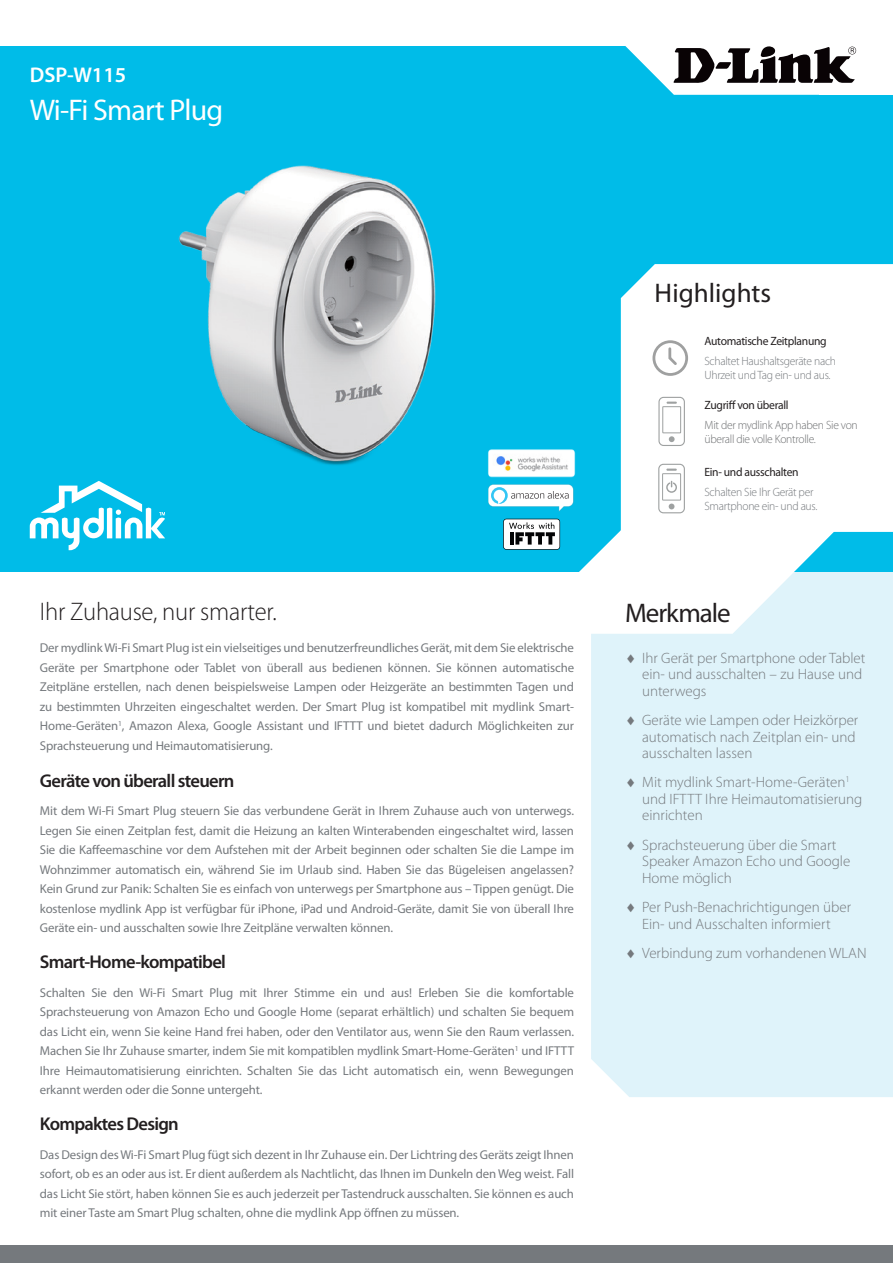
<style>
.page{position:relative;width:893px;height:1263px;background:#fff}
.page>*{position:absolute;margin:0;border:0;box-sizing:border-box;transform-origin:0 0}
.Product_Name__Cover{font:30px "Myriad Pro";letter-spacing:-.025em;color:#fff}
.Highlights_Title{font:27px "Myriad Pro";color:#231f20}
.Features_Title{font:27px "Myriad Pro";letter-spacing:-.04em;color:#231f20}
.t1{font:300 25.5px "Myriad Pro";letter-spacing:-.01em;color:#231f20}
.Model_Number__Cover{font:600 21.3px "Myriad Pro";color:#fff}
.Description_Topic{font:600 18.6px "Myriad Pro";letter-spacing:-.04em;color:#231f20}
.t2{font:300 15px/16.5px "Myriad Pro";color:#75797d}
.Description_Text{font:12.9px/19.5px "Myriad Pro";letter-spacing:-.01em;color:#75797d;text-align:justify}
.t3{font:300 12px/14.4px "Myriad Pro";letter-spacing:-.025em;color:#75797d}
.t4{font:12px "Myriad Pro";letter-spacing:-.025em;color:#231f20}
.t5{font:300 12px/14.4px "Myriad Pro";letter-spacing:-.025em;color:#6d6f71}
</style>
<div class="page">
<div style="left:0;top:1245px;width:893px;height:18px;background:#75797d"></div>
<div style="left:591px;top:634px;width:302px;height:463px;background:#dff3fa"></div>
<div style="left:0;top:46px;width:893px;height:526px;background:#00bce8"></div>
<svg style="left:620px;top:298px;width:273px;height:336px;fill:#dff3fa"></svg>
<div style="left:621px;top:264px;width:272px;height:268px;background:#fff"></div>
<div style="left:819px;top:7px;width:74px;height:88px;background:#fff"></div>
<svg style="left:625px;top:46px;width:232px;height:49px;fill:#fff"></svg>
<svg style="left:674px;top:46px;width:182px;height:36px;background:#7b7879"></svg>
<div style="left:652px;top:340px;width:36px;height:36px;border:3px solid #9fa0a0;border-radius:50%"></div>
<svg style="left:667px;top:346px;width:12px;height:22px"></svg>
<div style="left:658px;top:397px;width:27px;height:49px;border:1px solid #9ea1a1;border-radius:5px"></div>
<div style="left:662px;top:406px;width:19px;height:27px;border:1px solid #9ea1a1"></div>
<svg style="left:669px;top:436px;width:6px;height:6px"></svg>
<svg style="left:667px;top:402px;width:10px;height:2px"></svg>
<div style="left:658px;top:464px;width:27px;height:49px;border:1px solid #9ea1a1;border-radius:5px"></div>
<div style="left:662px;top:473px;width:19px;height:27px;border:1px solid #9ea1a1"></div>
<svg style="left:666px;top:469px;width:11px;height:2px"></svg>
<img style="left:165px;top:165px;width:271px;height:350px">
<svg style="left:30px;top:481px;width:135px;height:70px"></svg>
<img style="left:488px;top:449px;width:88px;height:29px">
<svg style="left:488px;top:481px;width:240px;height:158px"></svg>
<p class="Model_Number__Cover" style="left:30px;top:62px;width:98px">DSP-W115</p>
<p class="Product_Name__Cover" style="left:30px;top:91px;width:195px">Wi-Fi Smart Plug</p>
<p class="Highlights_Title" style="left:655px;top:276px;width:118px">Highlights</p>
<p class="t4" style="left:704px;top:333px;width:124px">Automatische Zeitplanung</p>
<p class="t3" style="left:704px;top:353px;width:133px">Schaltet Haushaltsgeräte nach<br>Uhrzeit und Tag ein- und aus.</p>
<p class="t4" style="left:704px;top:397px;width:86px">Zugriff von überall</p>
<p class="t5" style="left:704px;top:417px;width:155px">Mit der mydlink App haben Sie von überall die volle Kontrolle.</p>
<p class="t4" style="left:704px;top:464px;width:96px">Ein- und ausschalten</p>
<p class="t3" style="left:704px;top:484px;width:114px">Schalten Sie Ihr Gerät per<br>Smartphone ein- und aus.</p>
<p class="t1" style="left:40px;top:596px;width:238px">Ihr Zuhause, nur smarter.</p>
<p class="Features_Title" style="left:625px;top:596px;width:107px">Merkmale</p>
<p class="Description_Text" style="left:40px;top:638px;width:536px">Der mydlink Wi-Fi Smart Plug ist ein vielseitiges und benutzerfreundliches Gerät, mit dem Sie elektrische Geräte per Smartphone oder Tablet von überall aus bedienen können. Sie können automatische Zeitpläne erstellen, nach denen beispielsweise Lampen oder Heizgeräte an bestimmten Tagen und zu bestimmten Uhrzeiten eingeschaltet werden. Der Smart Plug ist kompatibel mit mydlink Smart-Home-Geräten<sup>1</sup>, Amazon Alexa, Google Assistant und IFTTT und bietet dadurch Möglichkeiten zur Sprachsteuerung und Heimautomatisierung.</p>
<p class="Description_Topic" style="left:40px;top:769px;width:196px">Geräte von überall steuern</p>
<p class="Description_Text" style="left:40px;top:801px;width:536px">Mit dem Wi-Fi Smart Plug steuern Sie das verbundene Gerät in Ihrem Zuhause auch von unterwegs.<br>Legen Sie einen Zeitplan fest, damit die Heizung an kalten Winterabenden eingeschaltet wird, lassen Sie die Kaffeemaschine vor dem Aufstehen mit der Arbeit beginnen oder schalten Sie die Lampe im Wohnzimmer automatisch ein, während Sie im Urlaub sind. Haben Sie das Bügeleisen angelassen?<br>Kein Grund zur Panik: Schalten Sie es einfach von unterwegs per Smartphone aus – Tippen genügt. Die kostenlose mydlink App ist verfügbar für iPhone, iPad und Android-Geräte, damit Sie von überall Ihre Geräte ein- und ausschalten sowie Ihre Zeitpläne verwalten können.</p>
<p class="Description_Topic" style="left:40px;top:950px;width:188px">Smart-Home-kompatibel</p>
<p class="Description_Text" style="left:40px;top:982px;width:536px">Schalten Sie den Wi-Fi Smart Plug mit Ihrer Stimme ein und aus! Erleben Sie die komfortable Sprachsteuerung von Amazon Echo und Google Home (separat erhältlich) und schalten Sie bequem das Licht ein, wenn Sie keine Hand frei haben, oder den Ventilator aus, wenn Sie den Raum verlassen.<br>Machen Sie Ihr Zuhause smarter, indem Sie mit kompatiblen mydlink Smart-Home-Geräten<sup>1</sup> und IFTTT Ihre Heimautomatisierung einrichten. Schalten Sie das Licht automatisch ein, wenn Bewegungen erkannt werden oder die Sonne untergeht.</p>
<p class="Description_Topic" style="left:40px;top:1112px;width:140px">Kompaktes Design</p>
<p class="Description_Text" style="left:40px;top:1144px;width:536px">Das Design des Wi-Fi Smart Plug fügt sich dezent in Ihr Zuhause ein. Der Lichtring des Geräts zeigt Ihnen sofort, ob es an oder aus ist. Er dient außerdem als Nachtlicht, das Ihnen im Dunkeln den Weg weist. Fall das Licht Sie stört, haben können Sie es auch jederzeit per Tastendruck ausschalten. Sie können es auch mit einer Taste am Smart Plug schalten, ohne die mydlink App öffnen zu müssen.</p>
<p class="t2" style="left:642px;top:649px;width:225px;text-indent:-17px">♦ Ihr Gerät per Smartphone oder Tablet ein- und ausschalten – zu Hause und unterwegs</p>
<p class="t2" style="left:642px;top:712px;width:218px;text-indent:-17px">♦ Geräte wie Lampen oder Heizkörper automatisch nach Zeitplan ein- und ausschalten lassen</p>
<p class="t2" style="left:642px;top:774px;width:222px;text-indent:-17px">♦ Mit mydlink Smart-Home-Geräten<sup>1 </sup>und IFTTT Ihre Heimautomatisierung einrichten</p>
<p class="t2" style="left:642px;top:836px;width:210px;text-indent:-17px">♦ Sprachsteuerung über die Smart<br>Speaker Amazon Echo und Google<br>Home möglich</p>
<p class="t2" style="left:625px;top:899px;width:227px;text-align:center">♦ Per Push-Benachrichtigungen über<br>Ein- und Ausschalten informiert</p>
<p class="t2" style="left:625px;top:944px;width:243px">♦ Verbindung zum vorhandenen WLAN</p>
</div>
